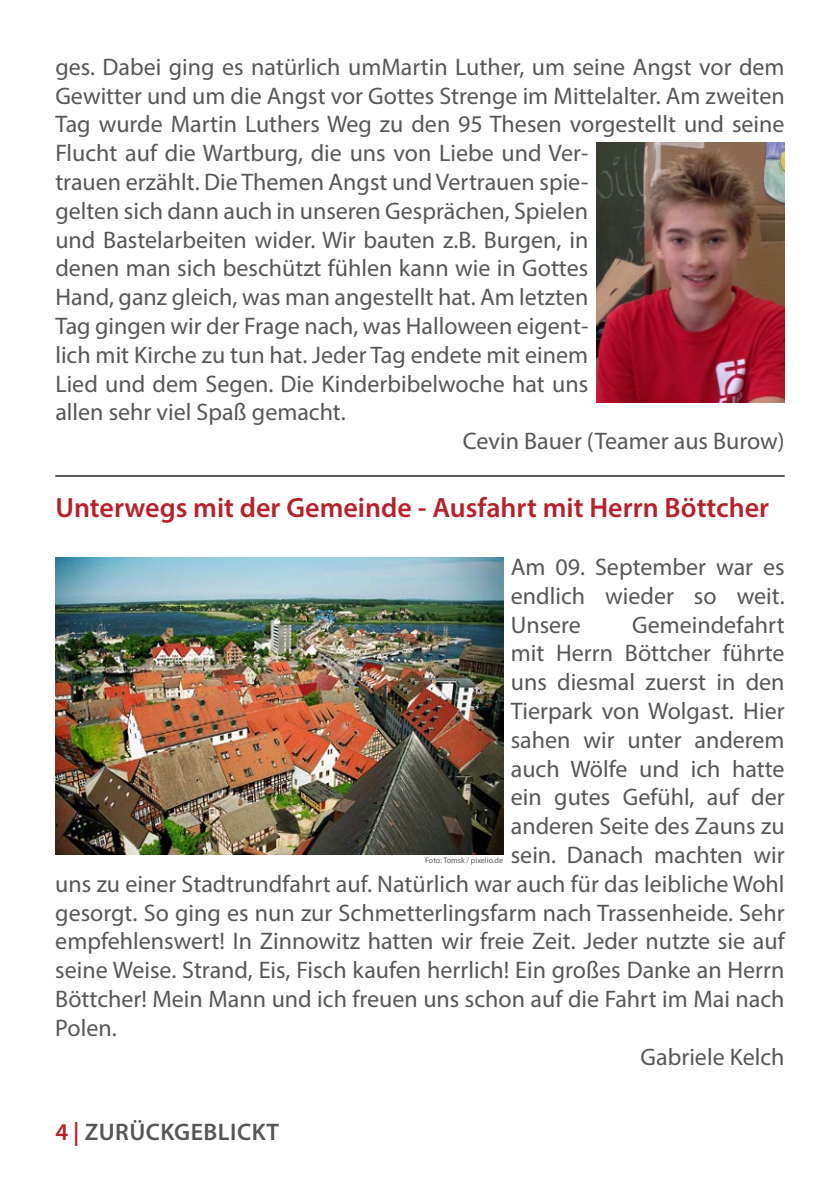
<style>
.page{position:relative;width:840px;height:1191px;background:#fff}
.page>*{position:absolute;margin:0;border:0;box-sizing:border-box;transform-origin:0 0}
.t1{font:600 28px "Myriad Pro";color:#b6222a}
.t2{font:24px/28.8px "Myriad Pro";color:#575758}
.t3{font:600 24px "Myriad Pro";letter-spacing:.02em;color:#575758}
.t4{font:8px "Myriad Pro";color:#575758}
.s1{color:#b6222a}
</style>
<div class="page">
<hr style="left:55px;top:475px;width:729px;height:2px;background:#575758">
<img style="left:596px;top:142px;width:188px;height:261px">
<img style="left:55px;top:557px;width:448px;height:297px">
<p class="t2" style="left:55px;top:52px;width:730px">ges. Dabei ging es natürlich umMartin Luther, um seine Angst vor dem Gewitter und um die Angst vor Gottes Strenge im Mittelalter. Am zweiten Tag wurde Martin Luthers Weg zu den 95 Thesen vorgestellt und seine Flucht auf die Wartburg, die uns von Liebe und Ver-<br>trauen erzählt. Die Themen Angst und Vertrauen spie-<br>gelten sich dann auch in unseren Gesprächen, Spielen<br>und Bastelarbeiten wider. Wir bauten z.B. Burgen, in<br>denen man sich beschützt fühlen kann wie in Gottes<br>Hand, ganz gleich, was man angestellt hat. Am letzten<br>Tag gingen wir der Frage nach, was Halloween eigent-<br>lich mit Kirche zu tun hat. Jeder Tag endete mit einem<br>Lied und dem Segen. Die Kinderbibelwoche hat uns<br>allen sehr viel Spaß gemacht.</p>
<p class="t2" style="left:462px;top:426px;width:323px">Cevin Bauer (Teamer aus Burow)</p>
<p class="t1" style="left:55px;top:490px;width:715px">Unterwegs mit der Gemeinde - Ausfahrt mit Herrn Böttcher</p>
<p class="t2" style="left:510px;top:552px;width:275px;text-align:justify">Am 09. September war es endlich wieder so weit.<br>Unsere</p>
<p class="t2" style="left:631px;top:609px;width:154px">Gemeindefahrt</p>
<p class="t2" style="left:510px;top:638px;width:275px">mit Herrn Böttcher führte</p>
<p class="t2" style="left:510px;top:667px;width:275px">uns diesmal zuerst in den</p>
<p class="t2" style="left:510px;top:696px;width:275px">Tierpark von Wolgast. Hier</p>
<p class="t2" style="left:510px;top:725px;width:275px">sahen wir unter anderem</p>
<p class="t2" style="left:510px;top:753px;width:275px">auch Wölfe und ich hatte</p>
<p class="t2" style="left:510px;top:782px;width:275px">ein gutes Gefühl, auf der</p>
<p class="t2" style="left:510px;top:811px;width:275px">anderen Seite des Zauns zu</p>
<p class="t2" style="left:510px;top:840px;width:275px">sein. Danach machten wir</p>
<p class="t2" style="left:55px;top:869px;width:730px">uns zu einer Stadtrundfahrt auf. Natürlich war auch für das leibliche Wohl</p>
<p class="t2" style="left:55px;top:897px;width:730px">gesorgt. So ging es nun zur Schmetterlingsfarm nach Trassenheide. Sehr</p>
<p class="t2" style="left:55px;top:926px;width:730px">empfehlenswert! In Zinnowitz hatten wir freie Zeit. Jeder nutzte sie auf</p>
<p class="t2" style="left:55px;top:955px;width:730px">seine Weise. Strand, Eis, Fisch kaufen herrlich! Ein großes Danke an Herrn</p>
<p class="t2" style="left:55px;top:984px;width:730px">Böttcher! Mein Mann und ich freuen uns schon auf die Fahrt im Mai nach</p>
<p class="t2" style="left:55px;top:1013px;width:63px">Polen.</p>
<p class="t2" style="left:640px;top:1041px;width:146px">Gabriele Kelch</p>
<p class="t4" style="left:425px;top:855px;width:79px">Foto: Tomsk / pixelio.de</p>
<p class="t3" style="left:55px;top:1116px;width:225px"><span class="s1">4 |</span> ZURÜCKGEBLICKT</p>
</div>
